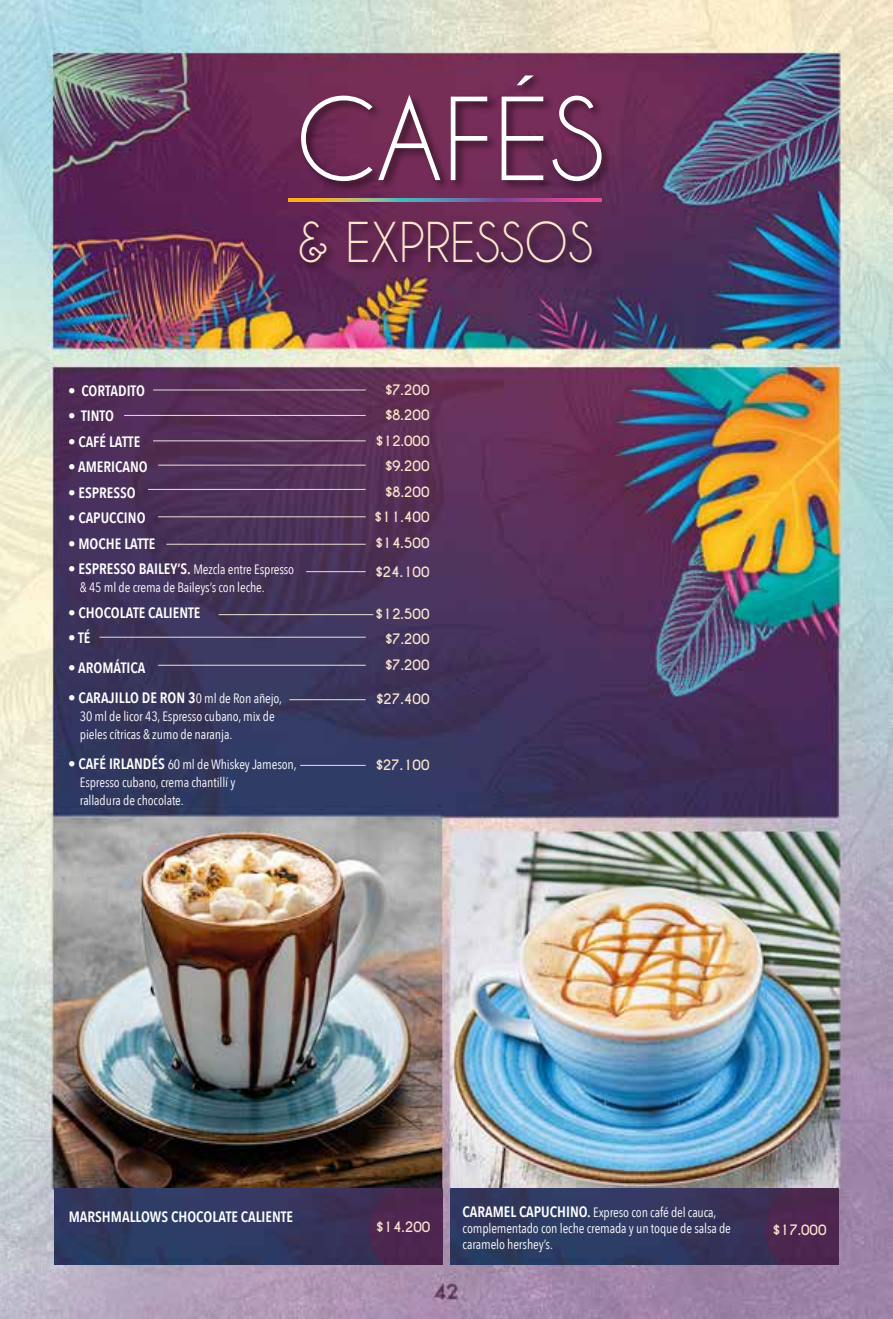
<style>
.page{position:relative;width:893px;height:1319px;background:#fff}
.page>*{position:absolute;margin:0;border:0;box-sizing:border-box;transform-origin:0 0}
.t1{font:106.8px "Caviar Dreams";color:#fff}
.t2{font:51.45px "Caviar Dreams";color:#fce6ce;scale:.93 1}
.t3{font:600 15px "Avenir Next Condensed";color:#fff}
.t4{font:13.5px/18px "Avenir Next Condensed";letter-spacing:-.01em;color:#fff}
.t5{font:700 13.5px/25.5px "Caviar Dreams";color:#fce6ce;text-align:right}
.s1{font-weight:600;font-size:15px}
.s2{font-weight:400;font-size:13.5px}
</style>
<div class="page">
<img style="left:0;top:0;width:892px;height:1318px">
<img style="left:54px;top:1188px;width:315px;height:76px">
<svg style="left:369px;top:1188px;width:73px;height:76px;background:#4a274e"></svg>
<img style="left:451px;top:1188px;width:314px;height:76px">
<svg style="left:765px;top:1188px;width:74px;height:76px;background:#4a274e"></svg>
<div style="left:298px;top:72px;width:314px;height:120px;background:#000;opacity:.58"></div>
<div style="left:297px;top:218px;width:305px;height:55px;background:#000;opacity:.58"></div>
<svg style="left:288px;top:198px;width:313px;height:3px"></svg>
<hr style="left:153px;top:389px;width:213px;height:1px;background:#e8e1d6">
<hr style="left:124px;top:415px;width:242px;height:1px;background:#e8e1d6">
<hr style="left:153px;top:440px;width:213px;height:1px;background:#e8e1d6">
<hr style="left:158px;top:464px;width:208px;height:1px;background:#e8e1d6">
<hr style="left:148px;top:489px;width:218px;height:1px;background:#e8e1d6">
<hr style="left:158px;top:516px;width:208px;height:1px;background:#e8e1d6">
<hr style="left:166px;top:544px;width:200px;height:1px;background:#e8e1d6">
<hr style="left:306px;top:571px;width:60px;height:1px;background:#e8e1d6">
<hr style="left:219px;top:614px;width:154px;height:1px;background:#e8e1d6">
<hr style="left:99px;top:636px;width:267px;height:1px;background:#e8e1d6">
<hr style="left:158px;top:664px;width:208px;height:1px;background:#e8e1d6">
<hr style="left:289px;top:699px;width:77px;height:1px;background:#e8e1d6">
<hr style="left:300px;top:764px;width:66px;height:1px;background:#e8e1d6">
<h1 class="t1" style="left:295px;top:75px;width:311px">CAFÉS</h1>
<h2 class="t2" style="left:298px;top:212px;width:318px">&amp; EXPRESSOS</h2>
<p class="t3" style="left:68px;top:377px;width:78px">• CORTADITO</p>
<p class="t3" style="left:68px;top:403px;width:47px">• TINTO</p>
<p class="t3" style="left:68px;top:428px;width:74px">• CAFÉ LATTE</p>
<p class="t3" style="left:68px;top:454px;width:81px">• AMERICANO</p>
<p class="t3" style="left:68px;top:479px;width:69px">• ESPRESSO</p>
<p class="t3" style="left:68px;top:505px;width:79px">• CAPUCCINO</p>
<p class="t3" style="left:68px;top:530px;width:89px">• MOCHE LATTE</p>
<p class="t4" style="left:80px;top:559px;width:216px;text-indent:-12px"><span class="s1">• ESPRESSO BAILEY’S.</span> Mezcla entre Espresso &amp; 45 ml de crema de Baileys’s con leche.</p>
<p class="t3" style="left:68px;top:599px;width:134px">• CHOCOLATE CALIENTE</p>
<p class="t3" style="left:68px;top:625px;width:24px">• TÉ</p>
<p class="t3" style="left:68px;top:655px;width:79px">• AROMÁTICA</p>
<p class="t3" style="left:68px;top:685px;width:216px">• CARAJILLO DE RON 3<span class="s2">0 ml de Ron añejo,</span></p>
<p class="t4" style="left:80px;top:706px;width:196px">30 ml de licor 43, Espresso cubano, mix de pieles cítricas &amp; zumo de naranja.</p>
<p class="t4" style="left:80px;top:754px;width:218px;text-indent:-12px"><span class="s1">• CAFÉ IRLANDÉS</span> 60 ml de Whiskey Jameson,<br>Espresso cubano, crema chantillí y<br>ralladura de chocolate.</p>
<p class="t5" style="left:375px;top:377px;width:56px">$7.200 $8.200 $12.000 $9.200 $8.200 $11.400 $14.500</p>
<p class="t5" style="left:376px;top:559px;width:55px">$24.100</p>
<p class="t5" style="left:386px;top:601px;width:45px;text-align:justify;text-indent:-9px">$12.500 $7.200 $7.200</p>
<p class="t5" style="left:377px;top:686px;width:54px">$27.400</p>
<p class="t5" style="left:376px;top:752px;width:55px">$27.100</p>
<p class="t3" style="left:69px;top:1203px;width:226px">MARSHMALLOWS CHOCOLATE CALIENTE</p>
<p class="t5" style="left:377px;top:1214px;width:55px">$14.200</p>
<p class="t4" style="left:463px;top:1203px;width:270px;line-height:16.2px"><span class="s1">CARAMEL CAPUCHINO.</span> Expreso con café del cauca, complementado con leche cremada y un toque de salsa de caramelo hershey’s.</p>
<p class="t5" style="left:774px;top:1216px;width:55px">$17.000</p>
</div>
